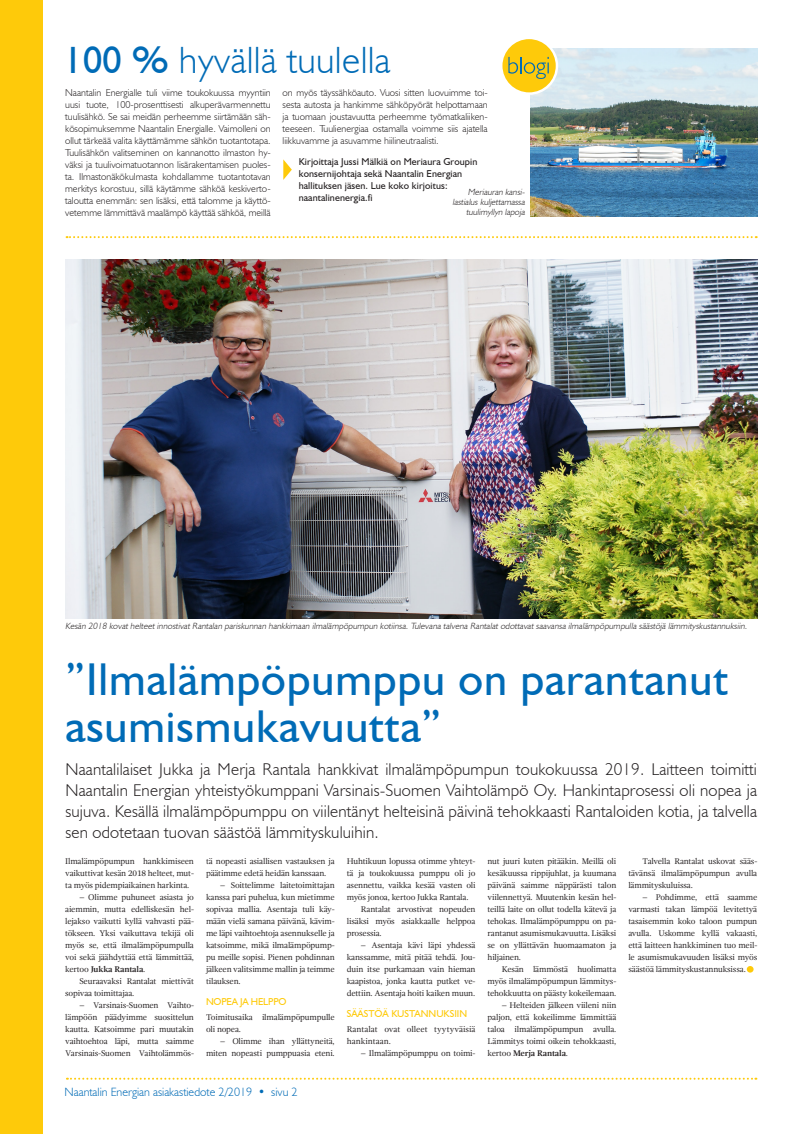
<style>
.page{position:relative;width:794px;height:1134px;background:#fff}
.page>*{position:absolute;margin:0;border:0;box-sizing:border-box;transform-origin:0 0}
.Ots_1{font:46px "Humanist 521 BT";letter-spacing:.02em;color:#006bb6}
.Ots2{font:300 38px "Humanist 521 BT";letter-spacing:.01em;color:#006bb6}
.inkku{font:300 17px/21px "Humanist 521 BT";letter-spacing:.01em;color:#231f20;text-align:justify}
.t1{font:300 12px "Humanist 521 BT";color:#006bb6}
.leipis{font:300 10px/12px "Humanist 521 BT";color:#231f20;text-align:justify}
.t2{font:10px/12px "Humanist 521 BT";letter-spacing:.01em;color:#231f20}
.Väliots_kelt_pitkät{font:10px "Humanist 521 BT";color:#feca0a}
.Väliots_kelt_pitkät-2{font:10px "Humanist 521 BT";letter-spacing:-.02em;color:#feca0a}
.kuvateksti{font:italic 300 9px "Humanist 521 BT";color:#231f20}
.leipis_pitkät_kappal{font:8.5px/12px "Gandhi Serif";letter-spacing:-.02em;color:#231f20;text-align:justify}
.leipis_pitkät{font:8.5px/12px "Gandhi Serif";letter-spacing:-.02em;color:#231f20;text-align:justify}
.leipis_pitkät-2{font:8.5px/12px "Gandhi Serif";color:#231f20}
.s1{font-weight:400}
.s2{font-weight:700}
</style>
<div class="page">
<div style="left:0;top:0;width:43px;height:1134px;background:#feca0a"></div>
<svg style="left:67px;top:1078px;width:689px;height:2px"></svg>
<svg style="left:67px;top:236px;width:689px;height:2px"></svg>
<img style="left:531px;top:48px;width:226px;height:168px">
<svg style="left:501px;top:38px;width:56px;height:56px"></svg>
<div style="left:500px;top:37px;width:58px;height:58px;border:2px solid #fff;border-radius:50%"></div>
<svg style="left:508px;top:57px;width:41px;height:22px"></svg>
<svg style="left:283px;top:159px;width:9px;height:21px"></svg>
<img style="left:65px;top:260px;width:692px;height:359px">
<svg style="left:747px;top:966px;width:6px;height:6px"></svg>
<p class="Ots2" style="left:63px;top:37px;width:329px"><span class="s1">100 %</span> hyvällä tuulella</p>
<p class="leipis" style="left:283px;top:86px;width:207px">on myös täyssähköauto. Vuosi sitten luovuimme toi&shy;sesta autosta ja hankimme sähköpyörät helpottamaan ja tuomaan joustavuutta perheemme työmatkaliiken&shy;teeseen. Tuulienergiaa ostamalla voimme siis ajatella liikkuvamme ja asuvamme hiilineutraalisti.</p>
<p class="t2" style="left:299px;top:155px;width:180px">Kirjoittaja Jussi Mälkiä on Meriaura Groupin konsernijohtaja sekä Naantalin Energian hallituksen jäsen. Lue koko kirjoitus: naantalinenergia.fi</p>
<p class="leipis" style="left:65px;top:86px;width:207px">Naantalin Energialle tuli viime toukokuussa myyntiin uusi tuote, 100-prosenttisesti alkuperävarmennettu tuulisähkö. Se sai meidän perheemme siirtämään säh&shy;kösopimuksemme Naantalin Energialle. Vaimolleni on ollut tärkeää valita käyttämämme sähkön tuotantotapa.<br>Tuulisähkön valitseminen on kannanotto ilmaston hy&shy;väksi ja tuulivoimatuotannon lisärakentamisen puoles&shy;ta. Ilmastonäkökulmasta kohdallamme tuotantotavan merkitys korostuu, sillä käytämme sähköä keskiverto&shy;taloutta enemmän: sen lisäksi, että talomme ja käyttö&shy;vetemme lämmittävä maalämpö käyttää sähköä, meillä</p>
<p class="kuvateksti" style="left:468px;top:187px;width:60px">Meriauran kansi-</p>
<p class="kuvateksti" style="left:452px;top:197px;width:76px">lastialuskuljettamassa</p>
<p class="kuvateksti" style="left:466px;top:207px;width:62px">tuulimyllyn lapoja</p>
<p class="kuvateksti" style="left:65px;top:621px;width:685px">Kesän 2018 kovat helteet innostivat Rantalan pariskunnan hankkimaan ilmalämpöpumpun kotiinsa. Tulevana talvena Rantalat odottavat saavansa ilmalämpöpumpulla säästöjä lämmityskustannuksiin.</p>
<p class="Ots_1" style="left:65px;top:651px;width:664px">”Ilmalämpöpumppu on parantanut</p>
<p class="Ots_1" style="left:65px;top:698px;width:377px">asumismukavuutta”</p>
<p class="inkku" style="left:65px;top:758px;width:693px">Naantalilaiset Jukka ja Merja Rantala hankkivat ilmalämpöpumpun toukokuussa 2019. Laitteen toimitti Naantalin Energian yhteistyökumppani Varsinais-Suomen Vaihtolämpö Oy. Hankintaprosessi oli nopea ja sujuva. Kesällä ilmalämpöpumppu on viilentänyt helteisinä päivinä tehokkaasti Rantaloiden kotia, ja talvella sen odotetaan tuovan säästöä lämmityskuluihin.</p>
<p class="leipis_pitkät_kappal" style="left:487px;top:855px;width:130px">nut juuri kuten pitääkin. Meillä oli kesäkuussa rippijuhlat, ja kuumana päivänä saimme näppärästi talon viilennettyä. Muutenkin kesän hel&shy;teillä laite on ollut todella kätevä ja tehokas. Ilmalämpöpumppu on pa&shy;rantanut asumismukavuutta. Lisäksi se on yllättävän huomaamaton ja hiljainen.</p>
<p class="leipis_pitkät_kappal" style="left:487px;top:963px;width:130px;text-indent:14px">Kesän lämmöstä huolimatta myös ilmalämpöpumpun lämmitys&shy;tehokkuutta on päästy kokeilemaan.</p>
<p class="leipis_pitkät_kappal" style="left:487px;top:999px;width:130px;text-indent:14px">– Helteiden jälkeen viileni niin paljon, että kokeilimme lämmittää taloa ilmalämpöpumpun avulla.<br>Lämmitys toimi oikein tehokkaasti, kertoo <span class="s2">Merja Rantala</span>.</p>
<p class="leipis_pitkät" style="left:65px;top:855px;width:130px">Ilmalämpöpumpun hankkimiseen vaikuttivat kesän 2018 helteet, mut&shy;ta myös pidempiaikainen harkinta.</p>
<p class="leipis_pitkät_kappal" style="left:65px;top:891px;width:130px;text-indent:14px">– Olimme puhuneet asiasta jo aiemmin, mutta edelliskesän hel&shy;lejakso vaikutti kyllä vahvasti pää&shy;tökseen. Yksi vaikuttava tekijä oli myös se, että ilmalämpöpumpulla voi sekä jäähdyttää että lämmittää, kertoo <span class="s2">Jukka Rantala</span>.</p>
<p class="leipis_pitkät_kappal" style="left:65px;top:975px;width:130px;text-indent:14px">Seuraavaksi Rantalat miettivät sopivaa toimittajaa.</p>
<p class="leipis_pitkät_kappal" style="left:65px;top:999px;width:130px;text-indent:14px">– Varsinais-Suomen Vaihto&shy;lämpöön päädyimme suosittelun kautta. Katsoimme pari muutakin vaihtoehtoa läpi, mutta saimme Varsinais-Suomen Vaihtolämmös-</p>
<p class="leipis_pitkät_kappal" style="left:347px;top:855px;width:130px">Huhtikuun lopussa otimme yhteyt&shy;tä ja toukokuussa pumppu oli jo asennettu, vaikka kesää vasten oli myös jonoa, kertoo Jukka Rantala.</p>
<p class="leipis_pitkät_kappal" style="left:347px;top:903px;width:130px;text-indent:14px">Rantalat arvostivat nopeuden lisäksi myös asiakkaalle helppoa prosessia.</p>
<p class="leipis_pitkät_kappal" style="left:347px;top:939px;width:130px;text-indent:14px">– Asentaja kävi läpi yhdessä kanssamme, mitä pitää tehdä. Jou&shy;duin itse purkamaan vain hieman kaapistoa, jonka kautta putket ve&shy;dettiin. Asentaja hoiti kaiken muun.</p>
<p class="Väliots_kelt_pitkät" style="left:347px;top:1007px;width:122px">SÄÄSTÖÄ KUSTANNUKSIIN</p>
<p class="leipis_pitkät-2" style="left:347px;top:1023px;width:130px">Rantalat ovat olleet tyytyväisiä hankintaan.</p>
<p class="leipis_pitkät_kappal" style="left:361px;top:1047px;width:116px">– Ilmalämpöpumppu on toimi-</p>
<p class="leipis_pitkät_kappal" style="left:628px;top:855px;width:130px;text-indent:14px">Talvella Rantalat uskovat sääs&shy;tävänsä ilmalämpöpumpun avulla lämmityskuluissa.</p>
<p class="leipis_pitkät_kappal" style="left:628px;top:891px;width:130px;text-indent:14px">– Pohdimme, että saamme varmasti takan lämpöä levitettyä tasaisemmin koko taloon pumpun avulla. Uskomme kyllä vakaasti, että laitteen hankkiminen tuo meil&shy;le asumismukavuuden lisäksi myös säästöä lämmityskustannuksissa.</p>
<p class="leipis_pitkät_kappal" style="left:206px;top:855px;width:130px">tä nopeasti asiallisen vastauksen ja päätimme edetä heidän kanssaan.</p>
<p class="leipis_pitkät_kappal" style="left:206px;top:879px;width:130px;text-indent:14px">– Soittelimme laitetoimittajan kanssa pari puhelua, kun mietimme sopivaa mallia. Asentaja tuli käy&shy;mään vielä samana päivänä, kävim&shy;me läpi vaihtoehtoja asennukselle ja katsoimme, mikä ilmalämpöpump&shy;pu meille sopisi. Pienen pohdinnan jälkeen valitsimme mallin ja teimme tilauksen.</p>
<p class="Väliots_kelt_pitkät-2" style="left:206px;top:995px;width:82px">NOPEA JA HELPPO</p>
<p class="leipis_pitkät" style="left:206px;top:1011px;width:130px">Toimitusaika ilmalämpöpumpulle oli nopea.</p>
<p class="leipis_pitkät_kappal" style="left:206px;top:1035px;width:130px;text-align:right">– Olimme ihan yllättyneitä, miten nopeasti pumppuasia eteni.</p>
<h3 class="t1" style="left:64px;top:1085px;width:234px">Naantalin Energian asiakastiedote 2/2019 • sivu 2</h3>
</div>
